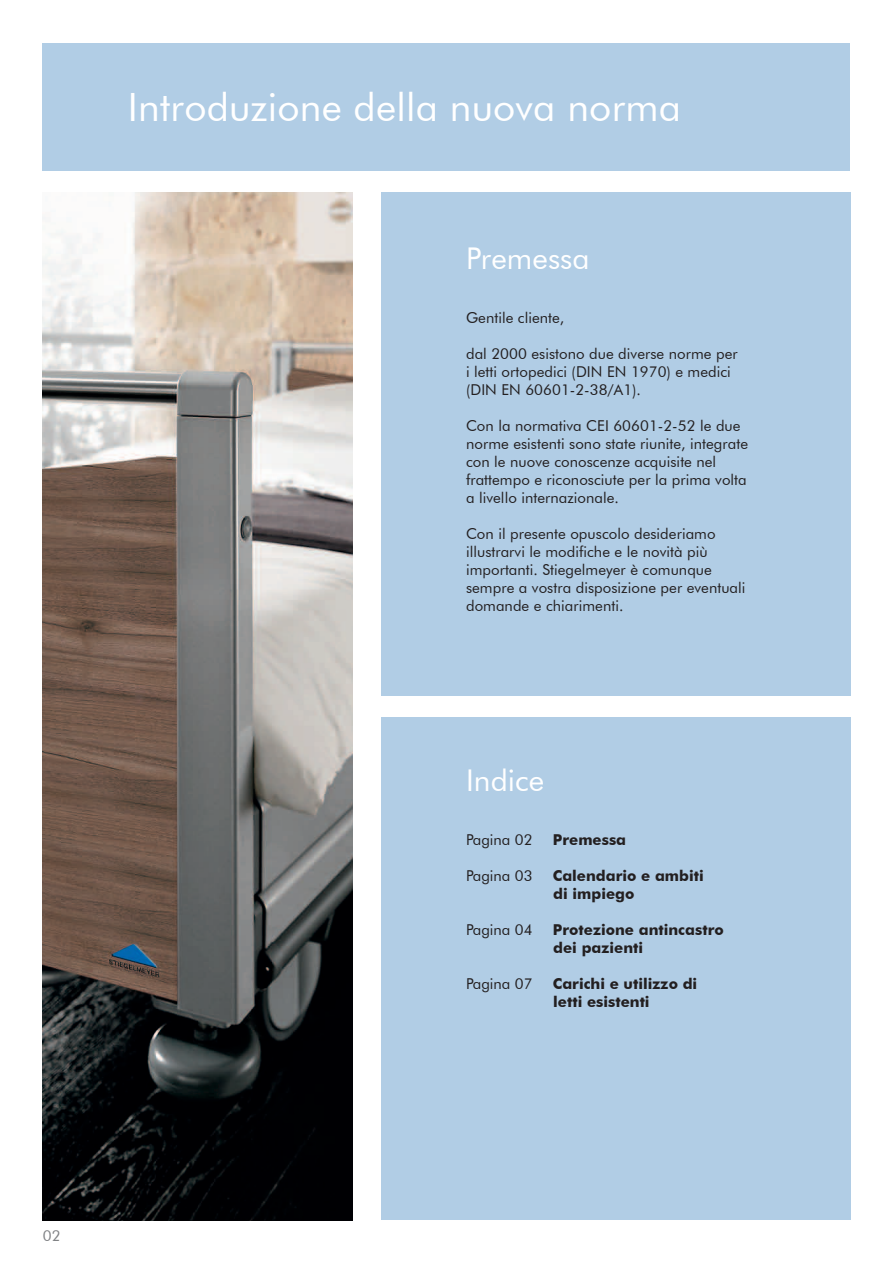
<style>
.page{position:relative;width:893px;height:1263px;background:#fff}
.page>*{position:absolute;margin:0;border:0;box-sizing:border-box;transform-origin:0 0}
.t1{font:39px "Futura BT";letter-spacing:.005em;color:#fff}
.t2{font:30px "Futura BT";letter-spacing:.005em;color:#fff}
.t3{font:15px/18px "Futura BT";letter-spacing:.005em;color:#231f20}
.t4{font:700 15px/18px "Futura BT";color:#231f20}
.t5{font:15px "Futura BT";color:#808285}
</style>
<div class="page">
<div style="left:381px;top:193px;width:469px;height:503px;background:#b1cde5"></div>
<div style="left:381px;top:717px;width:469px;height:503px;background:#b1cde5"></div>
<img style="left:43px;top:193px;width:310px;height:1027px">
<div style="left:43px;top:43px;width:807px;height:127px;background:#b1cde5"></div>
<h1 class="t1" style="left:128px;top:83px;width:555px">Introduzione della nuova norma</h1>
<h2 class="t2" style="left:466px;top:240px;width:125px">Premessa</h2>
<p class="t3" style="left:466px;top:309px;width:100px">Gentile cliente,</p>
<p class="t3" style="left:466px;top:345px;width:273px">dal 2000 esistono due diverse norme per i letti ortopedici (DIN EN 1970) e medici (DIN EN 60601-2-38/A1).</p>
<p class="t3" style="left:466px;top:417px;width:284px">Con la normativa CEI 60601-2-52 le due norme esistenti sono state riunite, integrate con le nuove conoscenze acquisite nel frattempo e riconosciute per la prima volta a livello internazionale.</p>
<p class="t3" style="left:466px;top:525px;width:281px">Con il presente opuscolo desideriamo illustrarvi le modifiche e le novità più importanti. Stiegelmeyer è comunque sempre a vostra disposizione per eventuali domande e chiarimenti.</p>
<h2 class="t2" style="left:466px;top:762px;width:80px">Indice</h2>
<p class="t3" style="left:466px;top:831px;width:68px">Pagina 02</p>
<p class="t4" style="left:553px;top:831px;width:75px">Premessa</p>
<p class="t3" style="left:466px;top:867px;width:68px">Pagina 03</p>
<p class="t4" style="left:553px;top:867px;width:152px">Calendario e ambiti di impiego</p>
<p class="t3" style="left:466px;top:921px;width:68px">Pagina 04</p>
<p class="t4" style="left:553px;top:921px;width:172px">Protezione antincastro dei pazienti</p>
<p class="t3" style="left:466px;top:975px;width:68px">Pagina 07</p>
<p class="t4" style="left:553px;top:975px;width:146px">Carichi e utilizzo di letti esistenti</p>
<p class="t5" style="left:43px;top:1227px;width:19px">02</p>
</div>
